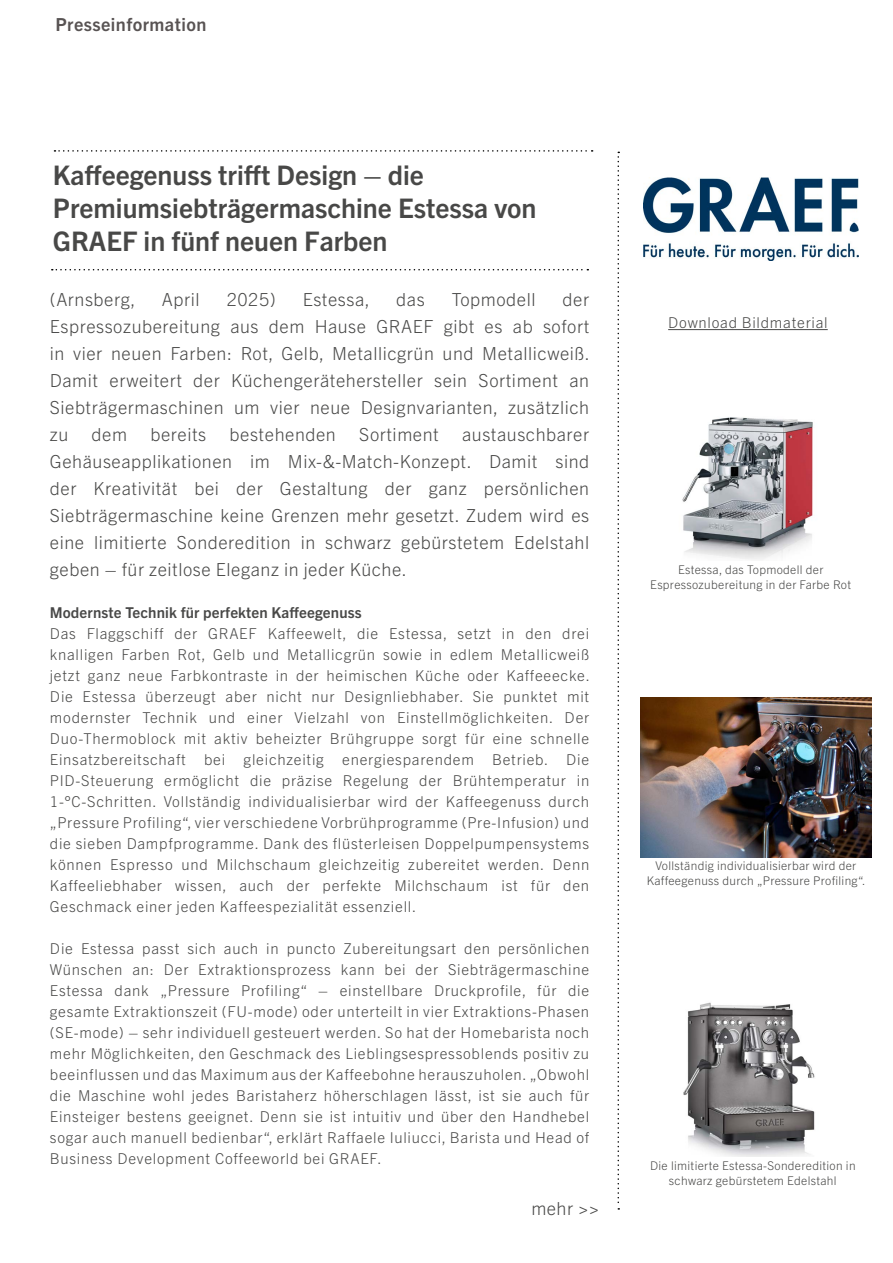
<style>
.page{position:relative;width:893px;height:1263px;background:#fff}
.page>*{position:absolute;margin:0;border:0;box-sizing:border-box;transform-origin:0 0}
.Überschrift_PM{font:700 27px/33px "Trade Gothic Next LT Pro";color:#484847}
.Teaser_PM{font:300 18px/27px "Trade Gothic Next LT Pro";letter-spacing:.03em;color:#484847;text-align:justify}
.t1{font:700 18px "Trade Gothic Next LT Pro";letter-spacing:.025em;color:#585353}
.Fließtext_PM{font:300 15px/21px "Trade Gothic Next LT Pro";letter-spacing:.05em;color:#484847;text-align:justify}
.Teaser_PM-2{font:700 15px "Trade Gothic Next LT Pro";letter-spacing:.01em;color:#484847}
.Boilerplate_PM{font:300 12px/15px "Trade Gothic Next LT Pro";letter-spacing:.025em;color:#484847;text-align:center}
</style>
<div class="page">
<img style="left:644px;top:178px;width:214px;height:83px">
<svg style="left:54px;top:150px;width:539px;height:2px"></svg>
<svg style="left:52px;top:269px;width:536px;height:1px"></svg>
<svg style="left:617px;top:152px;width:2px;height:1057px"></svg>
<hr style="left:668px;top:329px;width:160px;height:1px;background:#484847">
<img style="left:640px;top:697px;width:231px;height:160px">
<img style="left:683px;top:1002px;width:132px;height:155px">
<img style="left:682px;top:417px;width:131px;height:143px">
<p class="t1" style="left:55px;top:12px;width:153px">Presseinformation</p>
<p class="Überschrift_PM" style="left:53px;top:157px;width:485px">Kaffeegenuss trifft Design – die<br>Premiumsiebträgermaschine Estessa von<br>GRAEF in fünf neuen Farben</p>
<p class="Teaser_PM" style="left:50px;top:285px;width:87px">(Arnsberg,</p>
<p class="Teaser_PM" style="left:162px;top:285px;width:39px">April</p>
<p class="Teaser_PM" style="left:227px;top:285px;width:50px">2025)</p>
<p class="Teaser_PM" style="left:303px;top:285px;width:69px">Estessa,</p>
<p class="Teaser_PM" style="left:396px;top:285px;width:30px">das</p>
<p class="Teaser_PM" style="left:452px;top:285px;width:85px">Topmodell</p>
<p class="Teaser_PM" style="left:50px;top:285px;width:541px;text-indent:513px">der Espressozubereitung aus dem Hause GRAEF gibt es ab sofort in vier neuen Farben: Rot, Gelb, Metallicgrün und Metallicweiß.<br>Damit erweitert der Küchengerätehersteller sein Sortiment an Siebträgermaschinen um vier neue Designvarianten, zusätzlich zu</p>
<p class="Teaser_PM" style="left:92px;top:420px;width:37px">dem</p>
<p class="Teaser_PM" style="left:150px;top:420px;width:57px">bereits</p>
<p class="Teaser_PM" style="left:230px;top:420px;width:108px">bestehenden</p>
<p class="Teaser_PM" style="left:359px;top:420px;width:81px">Sortiment</p>
<p class="Teaser_PM" style="left:50px;top:420px;width:541px;text-indent:412px">austauschbarer Gehäuseapplikationen im Mix-&amp;-Match-Konzept. Damit sind der Kreativität bei der Gestaltung der ganz persönlichen Siebträgermaschine keine Grenzen mehr gesetzt. Zudem wird es eine limitierte Sonderedition in schwarz gebürstetem Edelstahl geben – für zeitlose Eleganz in jeder Küche.</p>
<p class="Teaser_PM-2" style="left:50px;top:602px;width:313px">Modernste Technik für perfekten Kaffeegenuss</p>
<p class="Fließtext_PM" style="left:50px;top:622px;width:541px">Das Flaggschiff der GRAEF Kaffeewelt, die Estessa, setzt in den drei knalligen Farben Rot, Gelb und Metallicgrün sowie in edlem Metallicweiß jetzt ganz neue Farbkontraste in der heimischen Küche oder Kaffeeecke.<br>Die Estessa überzeugt aber nicht nur Designliebhaber. Sie punktet mit modernster Technik und einer Vielzahl von Einstellmöglichkeiten. Der Duo-Thermoblock mit aktiv beheizter Brühgruppe sorgt für eine schnelle Einsatzbereitschaft bei gleichzeitig energiesparendem Betrieb. Die PID-Steuerung ermöglicht die präzise Regelung der Brühtemperatur in 1-°C-Schritten. Vollständig individualisierbar wird der Kaffeegenuss durch „Pressure Profiling“, vier verschiedene Vorbrühprogramme (Pre-Infusion) und die sieben Dampfprogramme. Dank des flüsterleisen Doppelpumpensystems können Espresso und Milchschaum gleichzeitig zubereitet werden. Denn Kaffeeliebhaber wissen, auch der perfekte Milchschaum ist für den Geschmack einer jeden Kaffeespezialität essenziell.</p>
<p class="Fließtext_PM" style="left:50px;top:937px;width:541px">Die Estessa passt sich auch in puncto Zubereitungsart den persönlichen Wünschen an: Der Extraktionsprozess kann bei der Siebträgermaschine Estessa dank „Pressure Profiling“ – einstellbare Druckprofile, für die gesamte Extraktionszeit (FU-mode) oder unterteilt in vier Extraktions-Phasen (SE-mode) – sehr individuell gesteuert werden. So hat der Homebarista noch mehr Möglichkeiten, den Geschmack des Lieblingsespressoblends positiv zu beeinflussen und das Maximum aus der Kaffeebohne herauszuholen. „Obwohl die Maschine wohl jedes Baristaherz höherschlagen lässt, ist sie auch für Einsteiger bestens geeignet. Denn sie ist intuitiv und über den Handhebel sogar auch manuell bedienbar“, erklärt Raffaele Iuliucci, Barista und Head of Business Development Coffeeworld bei GRAEF.</p>
<p class="Teaser_PM" style="left:531px;top:1194px;width:69px">mehr &gt;&gt;</p>
<p class="Fließtext_PM" style="left:668px;top:311px;width:161px">Download Bildmaterial</p>
<p class="Boilerplate_PM" style="left:678px;top:561px;width:147px">Estessa, das Topmodell der</p>
<p class="Boilerplate_PM" style="left:650px;top:576px;width:202px">Espressozubereitung in der Farbe Rot</p>
<p class="Boilerplate_PM" style="left:655px;top:858px;width:202px">Vollständig individualisierbar wird der</p>
<p class="Boilerplate_PM" style="left:647px;top:873px;width:220px">Kaffeegenuss durch „Pressure Profiling“.</p>
<p class="Boilerplate_PM" style="left:650px;top:1157px;width:207px">Die limitierte Estessa-Sonderedition in schwarz gebürstetem Edelstahl</p>
</div>
